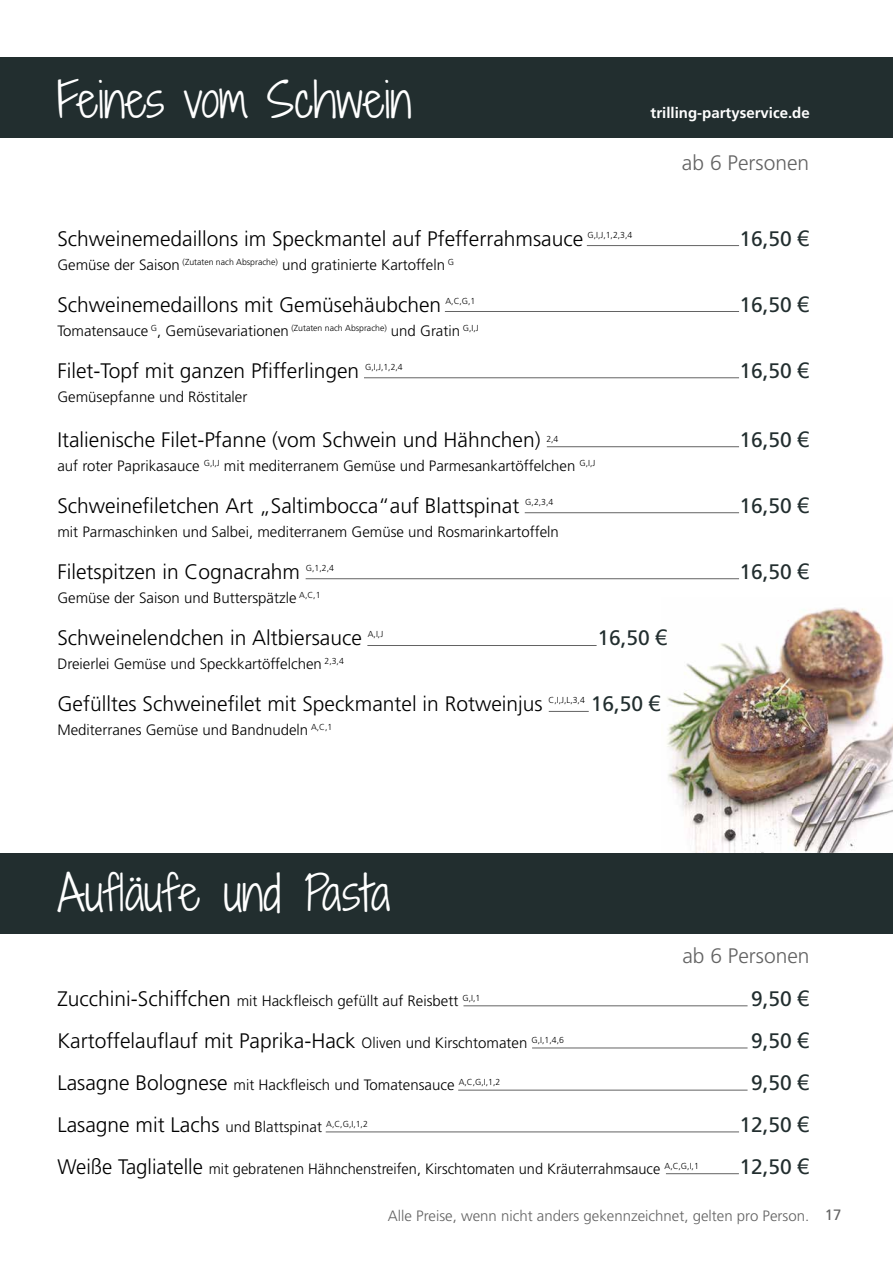
<style>
.page{position:relative;width:893px;height:1263px;background:#fff}
.page>*{position:absolute;margin:0;border:0;box-sizing:border-box;transform-origin:0 0}
.t1{font:300 46.5px "Shadows Into";color:#fff}
.t2{font:300 21px "Frutiger";color:#000}
.t3{font:21px "Frutiger";color:#222e2f}
.t4{font:300 21px "Frutiger";color:#636363}
.t5{font:300 15px "Frutiger";color:#000}
.t6{font:300 15px "Frutiger";color:#636363}
.t7{font:700 15px "Frutiger";color:#fff}
.t8{font:300 8.7px "Frutiger";color:#000}
.s1{font-family:"Tahoma"}
.s2{font-size:21px}
.s3{font-size:15px}
.s4{font-weight:400}
</style>
<div class="page">
<div style="left:0;top:57px;width:893px;height:81px;background:#222e2f"></div>
<img style="left:667px;top:607px;width:226px;height:246px">
<div style="left:0;top:853px;width:893px;height:80px;background:#222e2f"></div>
<hr style="left:587px;top:245px;width:152px;height:1px;background:#636363">
<hr style="left:445px;top:311px;width:294px;height:1px;background:#636363">
<hr style="left:547px;top:446px;width:192px;height:1px;background:#636363">
<hr style="left:364px;top:377px;width:375px;height:1px;background:#636363">
<hr style="left:525px;top:512px;width:214px;height:1px;background:#636363">
<hr style="left:306px;top:578px;width:433px;height:1px;background:#636363">
<hr style="left:463px;top:1005px;width:284px;height:1px;background:#636363">
<hr style="left:458px;top:1090px;width:289px;height:1px;background:#636363">
<hr style="left:532px;top:1048px;width:215px;height:1px;background:#636363">
<hr style="left:666px;top:1173px;width:73px;height:1px;background:#636363">
<hr style="left:326px;top:1132px;width:413px;height:1px;background:#636363">
<hr style="left:367px;top:645px;width:230px;height:1px;background:#636363">
<hr style="left:549px;top:711px;width:40px;height:1px;background:#636363">
<h1 class="t1" style="left:57px;top:66px;width:356px">Feines vom Schwein</h1>
<p class="t7" style="left:651px;top:104px;width:161px">trilling-partyservice.de</p>
<h2 class="t4" style="left:682px;top:150px;width:129px">ab 6 Personen</h2>
<h2 class="t2" style="left:57px;top:227px;width:527px">Schweinemedaillons im Speckmantel auf Pfefferrahmsauce</h2>
<p class="t8" style="left:587px;top:230px;width:46px">G,I,J,1,2,3,4</p>
<h2 class="t3" style="left:739px;top:226px;width:71px">16,50 <span class="s1">€</span></h2>
<p class="t5" style="left:57px;top:256px;width:398px">Gemüse der Saison <sup>(Zutaten</sup> <sup>nach</sup> <sup>Absprache)</sup> und gratinierte Kartoffeln <sup>G</sup></p>
<h2 class="t2" style="left:57px;top:293px;width:385px">Schweinemedaillons mit Gemüsehäubchen</h2>
<p class="t8" style="left:445px;top:296px;width:31px">A,C,G,1</p>
<h2 class="t3" style="left:739px;top:292px;width:71px">16,50 <span class="s1">€</span></h2>
<p class="t5" style="left:57px;top:322px;width:423px">Tomatensauce <sup>G</sup>, Gemüsevariationen <sup>(Zutaten</sup> <sup>nach</sup> <sup>Absprache)</sup> und Gratin <sup>G,I,J</sup></p>
<h2 class="t2" style="left:57px;top:359px;width:303px">Filet-Topf mit ganzen Pfifferlingen</h2>
<p class="t8" style="left:365px;top:362px;width:39px">G,I,J,1,2,4</p>
<h2 class="t3" style="left:739px;top:358px;width:71px">16,50 <span class="s1">€</span></h2>
<p class="t5" style="left:57px;top:388px;width:192px">Gemüsepfanne und Röstitaler</p>
<h2 class="t2" style="left:57px;top:428px;width:485px">Italienische Filet-Pfanne (vom Schwein und Hähnchen)</h2>
<p class="t8" style="left:546px;top:434px;width:14px">2,4</p>
<h2 class="t3" style="left:739px;top:427px;width:71px">16,50 <span class="s1">€</span></h2>
<p class="t5" style="left:57px;top:457px;width:540px">auf roter Paprikasauce <sup>G,I,J</sup> mit mediterranem Gemüse und Parmesankartöffelchen <sup>G,I,J</sup></p>
<h2 class="t2" style="left:57px;top:494px;width:464px">Schweinefiletchen Art „Saltimbocca“auf Blattspinat</h2>
<p class="t8" style="left:525px;top:497px;width:30px">G,2,3,4</p>
<h2 class="t3" style="left:739px;top:493px;width:71px">16,50 <span class="s1">€</span></h2>
<p class="t5" style="left:57px;top:523px;width:503px">mit Parmaschinken und Salbei, mediterranem Gemüse und Rosmarinkartoffeln</p>
<h2 class="t2" style="left:57px;top:560px;width:244px">Filetspitzen in Cognacrahm</h2>
<p class="t8" style="left:306px;top:563px;width:30px">G,1,2,4</p>
<h2 class="t3" style="left:739px;top:559px;width:71px">16,50 <span class="s1">€</span></h2>
<p class="t5" style="left:57px;top:589px;width:265px">Gemüse der Saison und Butterspätzle <sup>A,C,1</sup></p>
<h2 class="t2" style="left:57px;top:626px;width:306px">Schweinelendchen in Altbiersauce</h2>
<p class="t8" style="left:368px;top:629px;width:17px">A,I,J</p>
<h2 class="t3" style="left:597px;top:625px;width:71px">16,50 <span class="s1">€</span></h2>
<p class="t5" style="left:57px;top:655px;width:288px">Dreierlei Gemüse und Speckkartöffelchen <sup>2,3,4</sup></p>
<h2 class="t2" style="left:57px;top:692px;width:487px">Gefülltes Schweinefilet mit Speckmantel in Rotweinjus</h2>
<p class="t8" style="left:549px;top:695px;width:38px">C,I,J,L,3,4</p>
<h2 class="t3" style="left:591px;top:691px;width:71px">16,50 <span class="s1">€</span></h2>
<p class="t5" style="left:57px;top:721px;width:276px">Mediterranes Gemüse und Bandnudeln <sup>A,C,1</sup></p>
<h1 class="t1" style="left:57px;top:859px;width:335px">Aufläufe und Pasta</h1>
<h2 class="t4" style="left:682px;top:944px;width:129px">ab 6 Personen</h2>
<p class="t5" style="left:57px;top:992px;width:425px"><span class="s2">Zucchini-Schiffchen</span> mit Hackfleisch gefüllt auf Reisbett <sup>G,I,1</sup></p>
<h2 class="t3" style="left:751px;top:986px;width:60px">9,50 <span class="s1">€</span></h2>
<h2 class="t2" style="left:57px;top:1028px;width:508px">Kartoffelauflauf mit Paprika-Hack <span class="s3">Oliven und Kirschtomaten</span> <sup>G,I,1,4,6</sup></h2>
<h2 class="t3" style="left:751px;top:1028px;width:60px">9,50 <span class="s1">€</span></h2>
<p class="t5" style="left:57px;top:1076px;width:444px"><span class="s2">Lasagne Bolognese</span> mit Hackfleisch und Tomatensauce <sup>A,C,G,I,1,2</sup></p>
<h2 class="t3" style="left:751px;top:1070px;width:60px">9,50 <span class="s1">€</span></h2>
<h2 class="t2" style="left:57px;top:1112px;width:312px">Lasagne mit Lachs <span class="s3">und Blattspinat</span> <sup>A,C,G,I,1,2</sup></h2>
<h2 class="t3" style="left:739px;top:1112px;width:71px">12,50 <span class="s1">€</span></h2>
<p class="t5" style="left:57px;top:1160px;width:643px"><span class="s2">Weiße Tagliatelle</span> mit gebratenen Hähnchenstreifen, Kirschtomaten und Kräuterrahmsauce <sup>A,C,G,I,1</sup></p>
<h2 class="t3" style="left:739px;top:1154px;width:71px">12,50 <span class="s1">€</span></h2>
<p class="t6" style="left:388px;top:1207px;width:455px">Alle Preise, wenn nicht anders gekennzeichnet, gelten pro Person. <span class="s4">17</span></p>
</div>
